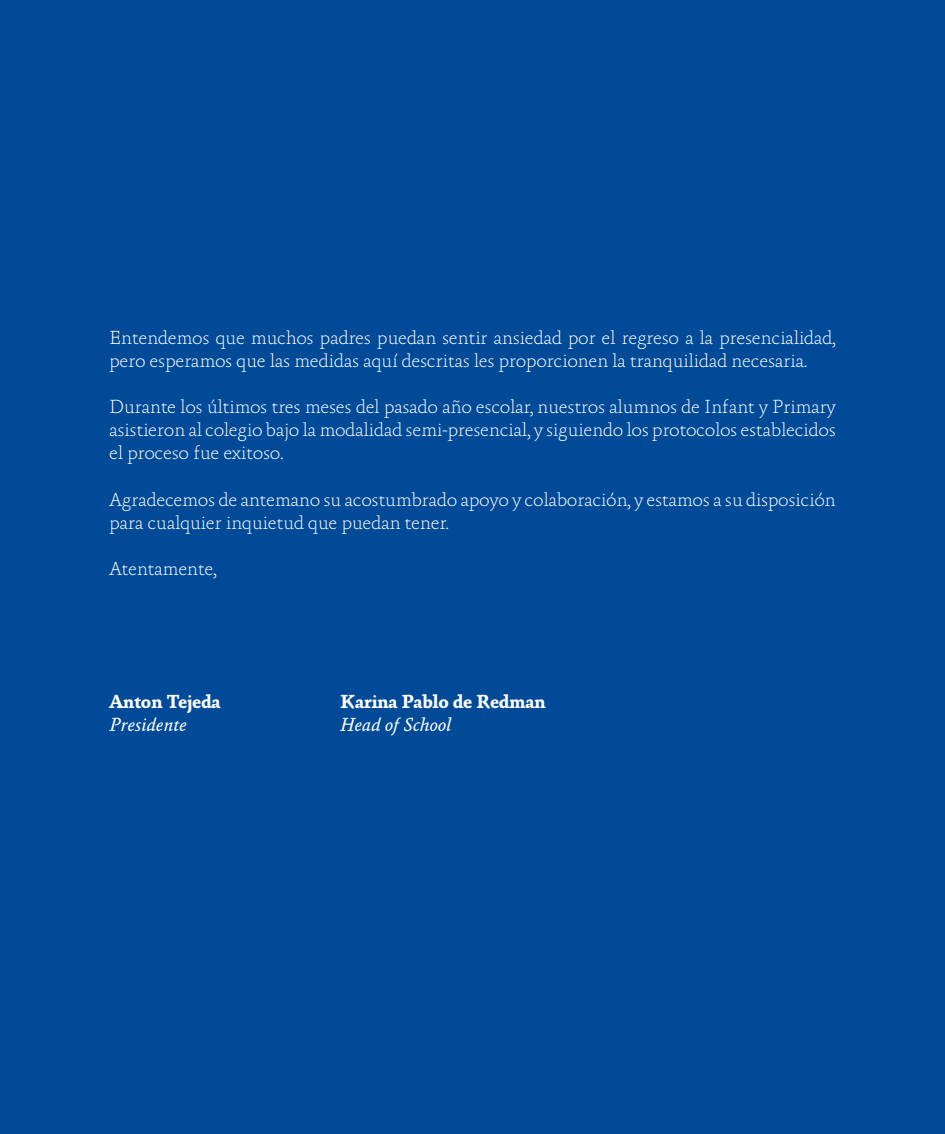
<style>
.page{position:relative;width:945px;height:1134px;background:#004a98}
.page>*{position:absolute;margin:0;border:0;box-sizing:border-box;transform-origin:0 0}
.t1{font:100 19.25px/23.1px "Absara OT";letter-spacing:-.02em;color:#fff}
.t2{font:700 19.25px "Absara OT";letter-spacing:-.02em;color:#fff}
.t3{font:italic 19.25px "Absara OT";letter-spacing:-.02em;color:#fff}
</style>
<div class="page">
<p class="t1" style="left:109px;top:327px;width:728px">Entendemos que muchos padres puedan sentir ansiedad por el regreso a la presencialidad, pero esperamos que las medidas aquí descritas les proporcionen la tranquilidad necesaria.</p>
<p class="t1" style="left:109px;top:397px;width:728px;text-align:justify">Durante los últimos tres meses del pasado año escolar, nuestros alumnos de Infant y Primary asistieron al colegio bajo la modalidad semi-presencial, y siguiendo los protocolos establecidos el proceso fue exitoso.</p>
<p class="t1" style="left:109px;top:489px;width:728px">Agradecemos de antemano su acostumbrado apoyo y colaboración, y estamos a su disposición para cualquier inquietud que puedan tener.</p>
<p class="t1" style="left:109px;top:558px;width:109px">Atentamente,</p>
<p class="t2" style="left:109px;top:691px;width:113px">Anton Tejeda</p>
<p class="t3" style="left:109px;top:714px;width:79px">Presidente</p>
<p class="t2" style="left:340px;top:691px;width:207px">Karina Pablo de Redman</p>
<p class="t3" style="left:340px;top:714px;width:113px">Head of School</p>
</div>
